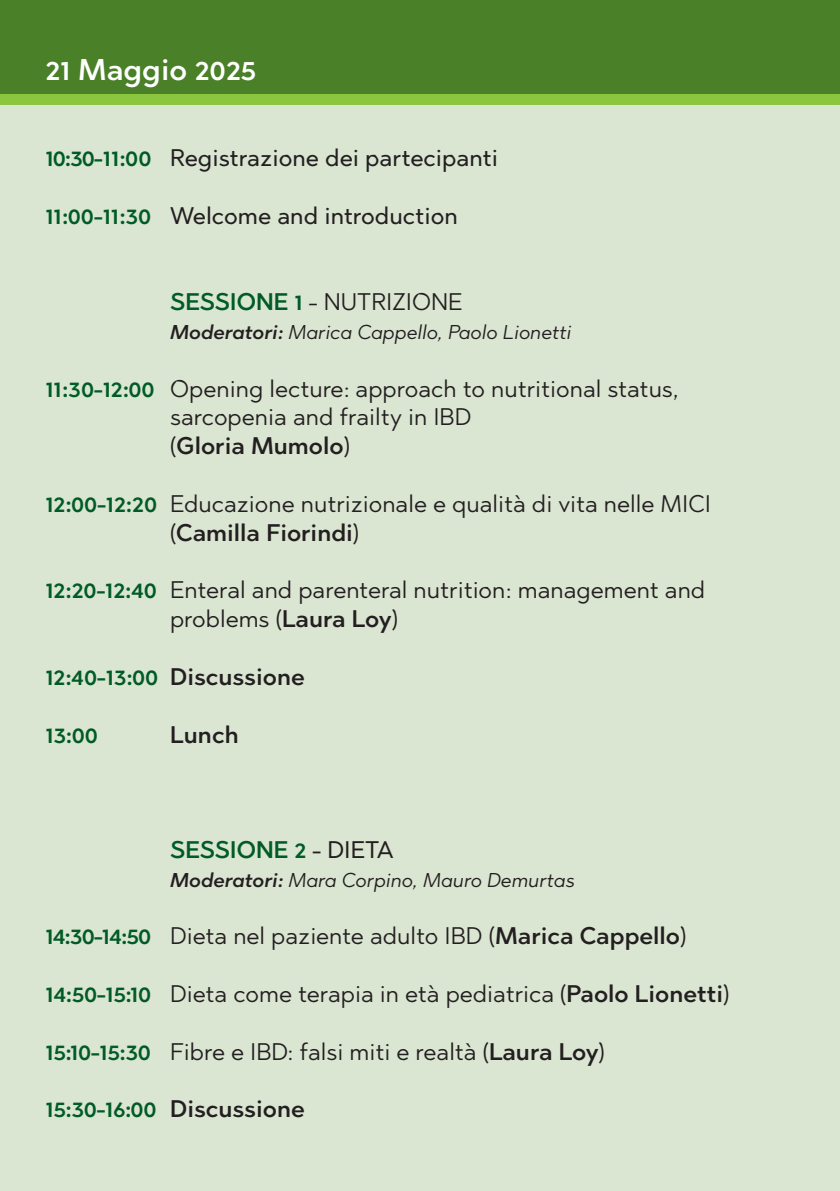
<style>
.page{position:relative;width:840px;height:1191px;background:#fff}
.page>*{position:absolute;margin:0;border:0;box-sizing:border-box;transform-origin:0 0}
.t1{font:600 30px "Abrade";color:#fff}
.t2{font:24px/28.8px "Abrade";color:#231f20}
.t3{font:500 24px "Abrade";color:#231f20}
.t4{font:600 24px "Abrade";color:#005b26}
.t5{font:600 24px "Abrade";color:#231f20}
.t6{font:italic 20px "Abrade";color:#231f20}
.s1{font-weight:600;color:#005b26}
.s2{font-weight:600}
.s3{color:#231f20}
.s4{font-weight:500;color:#231f20}
</style>
<div class="page">
<div style="left:0;top:0;width:839px;height:1191px;background:#dae5d2"></div>
<div style="left:0;top:94px;width:839px;height:11px;background:#8bc63e"></div>
<div style="left:0;top:0;width:839px;height:94px;background:#4a8028"></div>
<p class="t1" style="left:45px;top:49px;width:212px">21 Maggio 2025</p>
<p class="t3" style="left:45px;top:142px;width:454px"><span class="s1">10:30-11:00</span> Registrazione dei partecipanti</p>
<p class="t3" style="left:45px;top:199px;width:414px"><span class="s1">11:00-11:30</span> Welcome and introduction</p>
<p class="t2" style="left:170px;top:287px;width:293px"><span class="s1">SESSIONE 1</span> - NUTRIZIONE</p>
<p class="t6" style="left:170px;top:319px;width:402px"><span class="s2">Moderatori:</span> Marica Cappello, Paolo Lionetti</p>
<p class="t2" style="left:170px;top:373px;width:510px;text-indent:-125px"><span class="s1">11:30-12:00</span> Opening lecture: approach to nutritional status, sarcopenia and frailty in IBD<br>(<span class="s2">Gloria Mumolo</span>)</p>
<p class="t2" style="left:170px;top:488px;width:542px;text-indent:-125px"><span class="s1">12:00-12:20</span> Educazione nutrizionale e qualità di vita nelle MICI (<span class="s2">Camilla Fiorindi</span>)</p>
<p class="t2" style="left:170px;top:575px;width:536px;text-indent:-125px"><span class="s1">12:20-12:40</span> Enteral and parenteral nutrition: management and problems (<span class="s2">Laura Loy</span>)</p>
<p class="t4" style="left:45px;top:660px;width:261px">12:40-13:00 <span class="s3">Discussione</span></p>
<p class="t4" style="left:45px;top:718px;width:54px">13:00</p>
<p class="t5" style="left:170px;top:718px;width:70px">Lunch</p>
<p class="t4" style="left:170px;top:833px;width:224px">SESSIONE 2 <span class="s4">- DIETA</span></p>
<p class="t6" style="left:170px;top:866px;width:406px"><span class="s2">Moderatori:</span> Mara Corpino, Mauro Demurtas</p>
<p class="t2" style="left:45px;top:921px;width:642px"><span class="s1">14:30-14:50</span> Dieta nel paziente adulto IBD (<span class="s2">Marica Cappello</span>)</p>
<p class="t2" style="left:45px;top:978px;width:685px"><span class="s1">14:50-15:10</span> Dieta come terapia in età pediatrica (<span class="s2">Paolo Lionetti</span>)</p>
<p class="t2" style="left:45px;top:1036px;width:560px"><span class="s1">15:10-15:30</span> Fibre e IBD: falsi miti e realtà (<span class="s2">Laura Loy</span>)</p>
<p class="t4" style="left:45px;top:1092px;width:261px">15:30-16:00 <span class="s3">Discussione</span></p>
</div>
